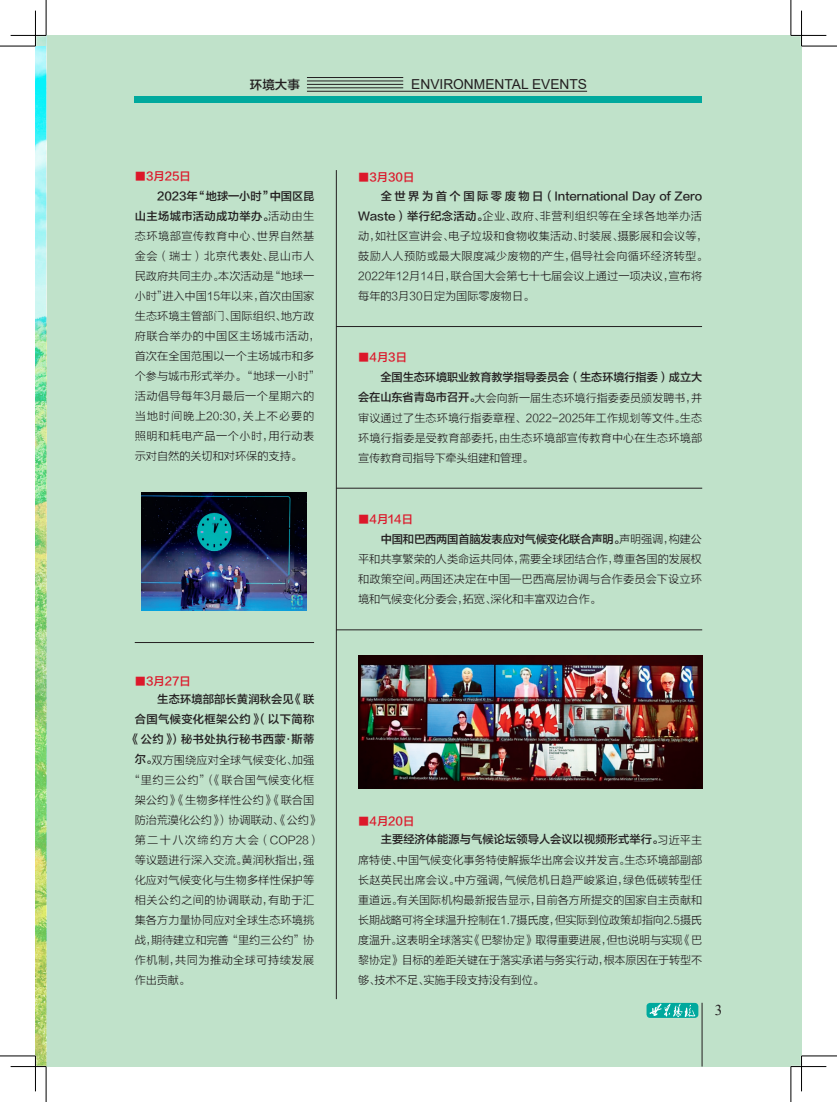
<style>
.page{position:relative;width:837px;height:1102px;background:#fff}
.page>*{position:absolute;margin:0;border:0;box-sizing:border-box;transform-origin:0 0}
.t1{font:15px "Times New Roman";color:#231f20}
.t2{font:13.75px "Arial";color:#231f20}
.t3{font:12.5px "FZLTZHK GBK1 0";color:#231f20}
.正文{font:11.25px/20px "FZLTXHK";color:#231f20;text-align:justify}
.正文-2{font:11.25px "FZLTXHK";letter-spacing:.035em;color:#231f20}
.小标题{font:11.25px "FZLTZHK GBK1 0";color:#dc182a}
.正文-3{font:11.25px "FZLTXHK";letter-spacing:-.02em;color:#231f20}
.正文-4{font:11.25px "FZLTZHK GBK1 0";letter-spacing:.035em;color:#231f20}
.正文-5{font:11.25px "FZLTXHK";letter-spacing:.115em;color:#231f20}
.正文-6{font:11.25px "FZLTZHK GBK1 0";letter-spacing:.01em;color:#231f20}
.s1{font-family:"FZLTZHK GBK1 0"}
</style>
<div class="page">
<div style="left:35px;top:35px;width:766px;height:1032px;background:#c0e2ca"></div>
<div style="left:135px;top:97px;width:567px;height:6px;background:#00a99d"></div>
<hr style="left:307px;top:77px;width:96px;height:1px;background:#231f20">
<hr style="left:307px;top:84px;width:96px;height:1px;background:#231f20">
<hr style="left:307px;top:91px;width:280px;height:1px;background:#231f20">
<hr style="left:307px;top:81px;width:96px;height:1px;background:#231f20">
<hr style="left:307px;top:88px;width:96px;height:1px;background:#231f20">
<div style="left:646px;top:1003px;width:52px;height:15px;background:#00a99d;border-radius:4px"></div>
<hr style="left:701px;top:1003px;width:1px;height:64px;background:#231f20">
<svg style="left:649px;top:1004px;width:46px;height:13px"></svg>
<hr style="left:336px;top:170px;width:1px;height:829px;background:#231f20">
<hr style="left:135px;top:642px;width:179px;height:1px;background:#231f20">
<img style="left:142px;top:493px;width:164px;height:118px">
<img style="left:35px;top:36px;width:11px;height:1030px">
<img style="left:35px;top:46px;width:11px;height:698px">
<hr style="left:336px;top:488px;width:366px;height:1px;background:#231f20">
<hr style="left:336px;top:630px;width:366px;height:1px;background:#231f20">
<hr style="left:336px;top:326px;width:365px;height:1px;background:#231f20">
<img style="left:359px;top:655px;width:343px;height:134px">
<hr style="left:800px;top:11px;width:2px;height:35px;background:#fff">
<hr style="left:800px;top:1056px;width:2px;height:35px;background:#fff">
<hr style="left:0;top:46px;width:35px;height:1px;background:#000">
<hr style="left:801px;top:46px;width:35px;height:1px;background:#000">
<hr style="left:0;top:1056px;width:35px;height:1px;background:#000">
<hr style="left:801px;top:1056px;width:35px;height:1px;background:#000">
<hr style="left:46px;top:0;width:1px;height:35px;background:#000">
<hr style="left:46px;top:1067px;width:1px;height:35px;background:#000">
<hr style="left:790px;top:0;width:1px;height:35px;background:#000">
<hr style="left:790px;top:1067px;width:1px;height:35px;background:#000">
<hr style="left:11px;top:35px;width:35px;height:1px;background:#000">
<hr style="left:790px;top:35px;width:36px;height:1px;background:#000">
<hr style="left:11px;top:1066px;width:35px;height:1px;background:#000">
<hr style="left:790px;top:1066px;width:36px;height:1px;background:#000">
<hr style="left:35px;top:11px;width:1px;height:35px;background:#000">
<hr style="left:35px;top:1056px;width:1px;height:35px;background:#000">
<hr style="left:801px;top:11px;width:1px;height:35px;background:#000">
<hr style="left:801px;top:1056px;width:1px;height:35px;background:#000">
<p class="t3" style="left:250px;top:78px;width:51px">环境大事</p>
<p class="t2" style="left:411px;top:75px;width:177px">ENVIRONMENTAL EVENTS</p>
<p class="小标题" style="left:135px;top:170px;width:57px">■3月25日</p>
<p class="正文" style="left:135px;top:186px;width:187px;text-align:left;text-indent:22px"><span class="s1">2023年“地球一小时”中国区昆山主场城市活动成功举办。</span>活动由生态环境部宣传教育中心、世界自然基金会（瑞士）北京代表处、昆山市人民政府共同主办。本次活动是“地球一小时”进入中国15年以来，首次由国家生态环境主管部门、国际组织、地方政府联合举办的中国区主场城市活动，首次在全国范围以一个主场城市和多个参与城市形式举办。 “地球一小时”活动倡导每年3月最后一个星期六的当地时间晚上20:30，关上不必要的照明和耗电产品一个小时，用行动表示对自然的关切和对环保的支持。</p>
<p class="小标题" style="left:135px;top:675px;width:57px">■3月27日</p>
<p class="正文-6" style="left:157px;top:693px;width:159px">生态环境部部长黄润秋会见 《联</p>
<p class="正文-4" style="left:135px;top:713px;width:181px">合国气候变化框架公约》（以下简称</p>
<p class="正文-4" style="left:129px;top:733px;width:187px">《公约》）秘书处执行秘书西蒙·斯蒂</p>
<p class="正文" style="left:135px;top:750px;width:181px"><span class="s1">尔。</span>双方围绕应对全球气候变化、加强</p>
<p class="正文-2" style="left:129px;top:773px;width:187px">“里约三公约”（《联合国气候变化框</p>
<p class="正文" style="left:135px;top:790px;width:181px">架公约》《生物多样性公约》《联合国</p>
<p class="正文-3" style="left:135px;top:813px;width:187px">防治荒漠化公约》）协调联动、《公约》</p>
<p class="正文-5" style="left:135px;top:833px;width:187px">第二十八次缔约方大会（COP28）</p>
<p class="正文" style="left:135px;top:850px;width:181px">等议题进行深入交流。黄润秋指出，强</p>
<p class="正文" style="left:135px;top:870px;width:181px">化应对气候变化与生物多样性保护等</p>
<p class="正文-2" style="left:135px;top:893px;width:181px">相关公约之间的协调联动，有助于汇</p>
<p class="正文" style="left:135px;top:910px;width:181px">集各方力量协同应对全球生态环境挑</p>
<p class="正文-3" style="left:135px;top:933px;width:181px">战，期待建立和完善“里约三公约”协</p>
<p class="正文-2" style="left:135px;top:953px;width:181px">作机制，共同为推动全球可持续发展</p>
<p class="正文" style="left:135px;top:970px;width:57px">作出贡献。</p>
<p class="小标题" style="left:358px;top:171px;width:58px">■3月30日</p>
<p class="正文" style="left:358px;top:186px;width:351px;text-align:left;text-indent:22px"><span class="s1">全世界为首个国际零废物日（International Day of Zero Waste）举行纪念活动。</span>企业、政府、非营利组织等在全球各地举办活动，如社区宣讲会、电子垃圾和食物收集活动、时装展、摄影展和会议等，鼓励人人预防或最大限度减少废物的产生，倡导社会向循环经济转型。2022年12月14日，联合国大会第七十七届会议上通过一项决议，宣布将每年的3月30日定为国际零废物日。</p>
<p class="小标题" style="left:358px;top:351px;width:50px">■4月3日</p>
<p class="正文" style="left:358px;top:368px;width:345px;text-indent:22px"><span class="s1">全国生态环境职业教育教学指导委员会（生态环境行指委）成立大会在山东省青岛市召开。</span>大会向新一届生态环境行指委委员颁发聘书，并审议通过了生态环境行指委章程、2022-2025年工作规划等文件。生态环境行指委是受教育部委托，由生态环境部宣传教育中心在生态环境部宣传教育司指导下牵头组建和管理。</p>
<p class="小标题" style="left:358px;top:513px;width:56px">■4月14日</p>
<p class="正文" style="left:358px;top:529px;width:345px;text-indent:22px"><span class="s1">中国和巴西两国首脑发表应对气候变化联合声明。</span>声明强调，构建公平和共享繁荣的人类命运共同体，需要全球团结合作，尊重各国的发展权和政策空间。两国还决定在中国—巴西高层协调与合作委员会下设立环境和气候变化分委会，拓宽、深化和丰富双边合作。</p>
<p class="小标题" style="left:358px;top:815px;width:58px">■4月20日</p>
<p class="正文" style="left:358px;top:830px;width:345px;text-indent:22px"><span class="s1">主要经济体能源与气候论坛领导人会议以视频形式举行。</span>习近平主席特使、中国气候变化事务特使解振华出席会议并发言。生态环境部副部长赵英民出席会议。中方强调，气候危机日趋严峻紧迫，绿色低碳转型任重道远。有关国际机构最新报告显示，目前各方所提交的国家自主贡献和长期战略可将全球温升控制在1.7摄氏度，但实际到位政策却指向2.5摄氏度温升。这表明全球落实 《巴黎协定》取得重要进展，但也说明与实现 《巴黎协定》目标的差距关键在于落实承诺与务实行动，根本原因在于转型不够、技术不足、实施手段支持没有到位。</p>
<p class="t1" style="left:714px;top:1000px;width:9px">3</p>
</div>
